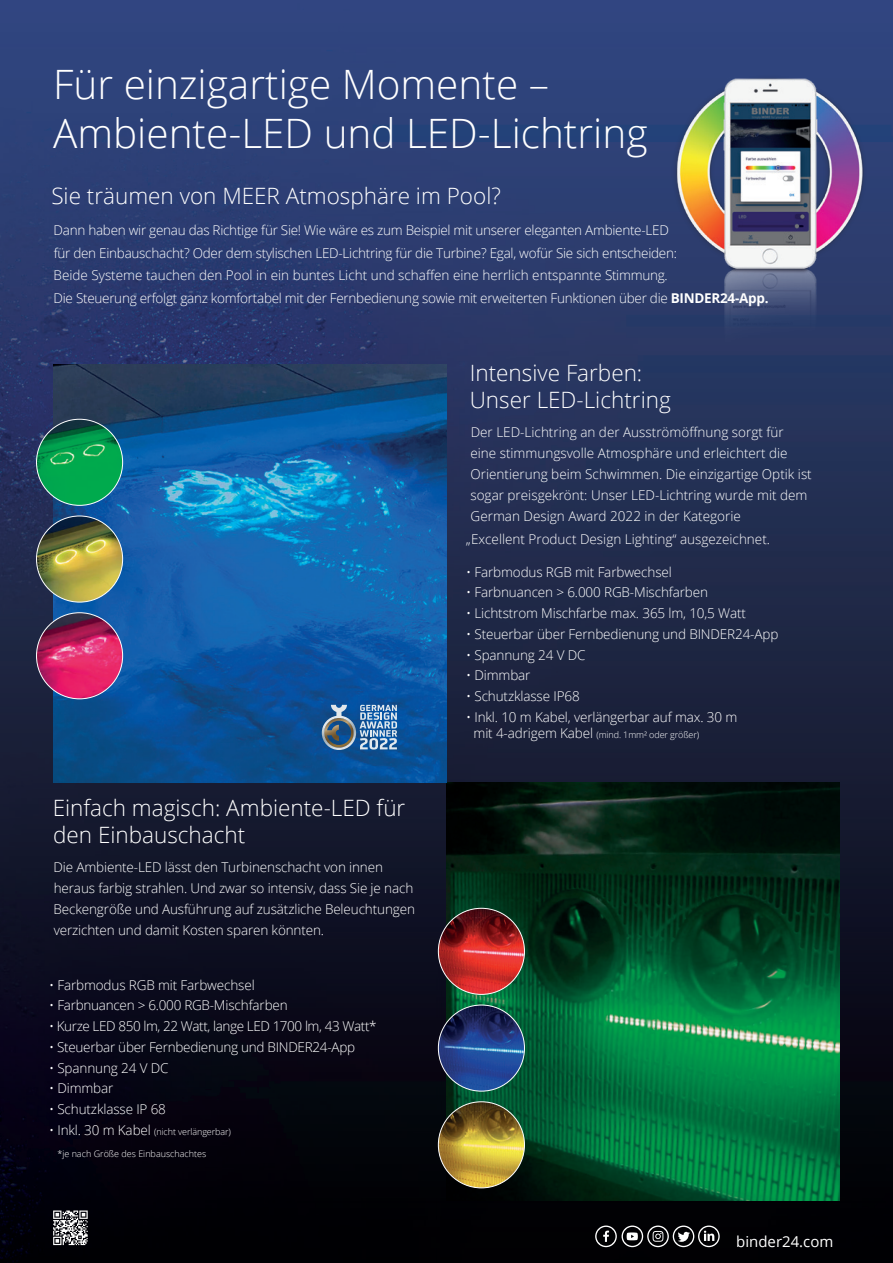
<style>
.page{position:relative;width:893px;height:1263px;background:#fff}
.page>*{position:absolute;margin:0;border:0;box-sizing:border-box;transform-origin:0 0}
.t1{font:300 40.5px "Open Sans";color:#fff}
.t2{font:300 22.5px/27px "Open Sans";color:#fff}
.t3{font:15px "Open Sans";color:#fff}
.t4{font:300 13.5px/21px "Open Sans";letter-spacing:-.01em;color:#fff}
.t5{font:300 13.5px "Open Sans";letter-spacing:-.03em;color:#fff}
.t6{font:300 9px "Open Sans";letter-spacing:-.01em;color:#fff}
.s1{font-weight:700}
.s2{font-size:13.5px}
</style>
<div class="page">
<img style="left:0;top:0;width:893px;height:1263px">
<img style="left:446px;top:782px;width:394px;height:418px">
<img style="left:53px;top:364px;width:393px;height:418px">
<img style="left:645px;top:72px;width:240px;height:285px">
<img style="left:438px;top:1005px;width:86px;height:86px;border-radius:43px">
<img style="left:438px;top:908px;width:86px;height:86px;border-radius:43px">
<img style="left:438px;top:1102px;width:86px;height:86px;border-radius:43px">
<svg style="left:322px;top:705px;width:75px;height:45px;background:#5b83a9"></svg>
<svg style="left:595px;top:1225px;width:125px;height:22px;background:#434244"></svg>
<svg style="left:53px;top:1210px;width:35px;height:35px"></svg>
<img style="left:37px;top:516px;width:86px;height:86px;border-radius:43px">
<img style="left:37px;top:419px;width:86px;height:86px;border-radius:43px">
<img style="left:37px;top:613px;width:86px;height:86px;border-radius:43px">
<p class="t1" style="left:53px;top:57px;width:497px">Für einzigartige Momente –</p>
<p class="t1" style="left:53px;top:105px;width:596px">Ambiente-LED und LED-Lichtring</p>
<p class="t2" style="left:51px;top:182px;width:451px">Sie träumen von MEER Atmosphäre im Pool?</p>
<p class="t4" style="left:54px;top:219px;width:716px;line-height:22.5px">Dann haben wir genau das Richtige für Sie! Wie wäre es zum Beispiel mit unserer eleganten Ambiente-LED<br>für den Einbauschacht? Oder dem stylischen LED-Lichtring für die Turbine? Egal, wofür Sie sich entscheiden:<br>Beide Systeme tauchen den Pool in ein buntes Licht und schaffen eine herrlich entspannte Stimmung.<br>Die Steuerung erfolgt ganz komfortabel mit der Fernbedienung sowie mit erweiterten Funktionen über die <span class="s1">BINDER24-App.</span></p>
<p class="t2" style="left:53px;top:793px;width:354px">Einfach magisch: Ambiente-LED für den Einbauschacht</p>
<p class="t4" style="left:54px;top:856px;width:363px">Die Ambiente-LED lässt den Turbinenschacht von innen heraus farbig strahlen. Und zwar so intensiv, dass Sie je nach Beckengröße und Ausführung auf zusätzliche Beleuchtungen verzichten und damit Kosten sparen könnten.</p>
<p class="t4" style="left:49px;top:974px;width:207px">• Farbmodus RGB mit Farbwechsel</p>
<p class="t4" style="left:49px;top:994px;width:240px">• Farbnuancen &gt; 6.000 RGB-Mischfarben</p>
<p class="t5" style="left:49px;top:1017px;width:329px">• Kurze LED 850 lm, 22 Watt, lange LED 1700 lm, 43 Watt*</p>
<p class="t4" style="left:49px;top:1036px;width:308px">• Steuerbar über Fernbedienung und BINDER24-App</p>
<p class="t4" style="left:49px;top:1057px;width:121px">• Spannung 24 V DC</p>
<p class="t4" style="left:49px;top:1077px;width:66px">• Dimmbar</p>
<p class="t4" style="left:49px;top:1098px;width:118px">• Schutzklasse IP 68</p>
<p class="t6" style="left:49px;top:1125px;width:183px"><span class="s2">• Inkl. 30 m Kabel</span> (nicht verlängerbar)</p>
<p class="t6" style="left:57px;top:1147px;width:150px">*je nach Größe des Einbauschachtes</p>
<p class="t2" style="left:470px;top:358px;width:202px">Intensive Farben:<br>Unser LED-Lichtring</p>
<p class="t4" style="left:470px;top:422px;width:343px">Der LED-Lichtring an der Ausströmöffnung sorgt für eine stimmungsvolle Atmosphäre und erleichtert die Orientierung beim Schwimmen. Die einzigartige Optik ist sogar preisgekrönt: Unser LED-Lichtring wurde mit dem German Design Award 2022 in der Kategorie</p>
<p class="t4" style="left:466px;top:528px;width:306px">„Excellent Product Design Lighting“ ausgezeichnet.</p>
<p class="t4" style="left:466px;top:561px;width:207px">• Farbmodus RGB mit Farbwechsel</p>
<p class="t4" style="left:466px;top:582px;width:243px">• Farbnuancen &gt; 6.000 RGB-Mischfarben</p>
<p class="t4" style="left:466px;top:602px;width:281px">• Lichtstrom Mischfarbe max. 365 lm, 10,5 Watt</p>
<p class="t4" style="left:466px;top:623px;width:314px">• Steuerbar über Fernbedienung und BINDER24-App</p>
<p class="t4" style="left:466px;top:644px;width:121px">• Spannung 24 V DC</p>
<p class="t4" style="left:466px;top:665px;width:66px">• Dimmbar</p>
<p class="t4" style="left:466px;top:685px;width:115px">• Schutzklasse IP68</p>
<p class="t4" style="left:466px;top:706px;width:273px">• Inkl. 10 m Kabel, verlängerbar auf max. 30 m</p>
<p class="t6" style="left:474px;top:729px;width:227px"><span class="s2">mit 4-adrigem Kabel</span> (mind. 1mm² oder größer)</p>
<p class="t3" style="left:736px;top:1231px;width:99px">binder24.com</p>
</div>
